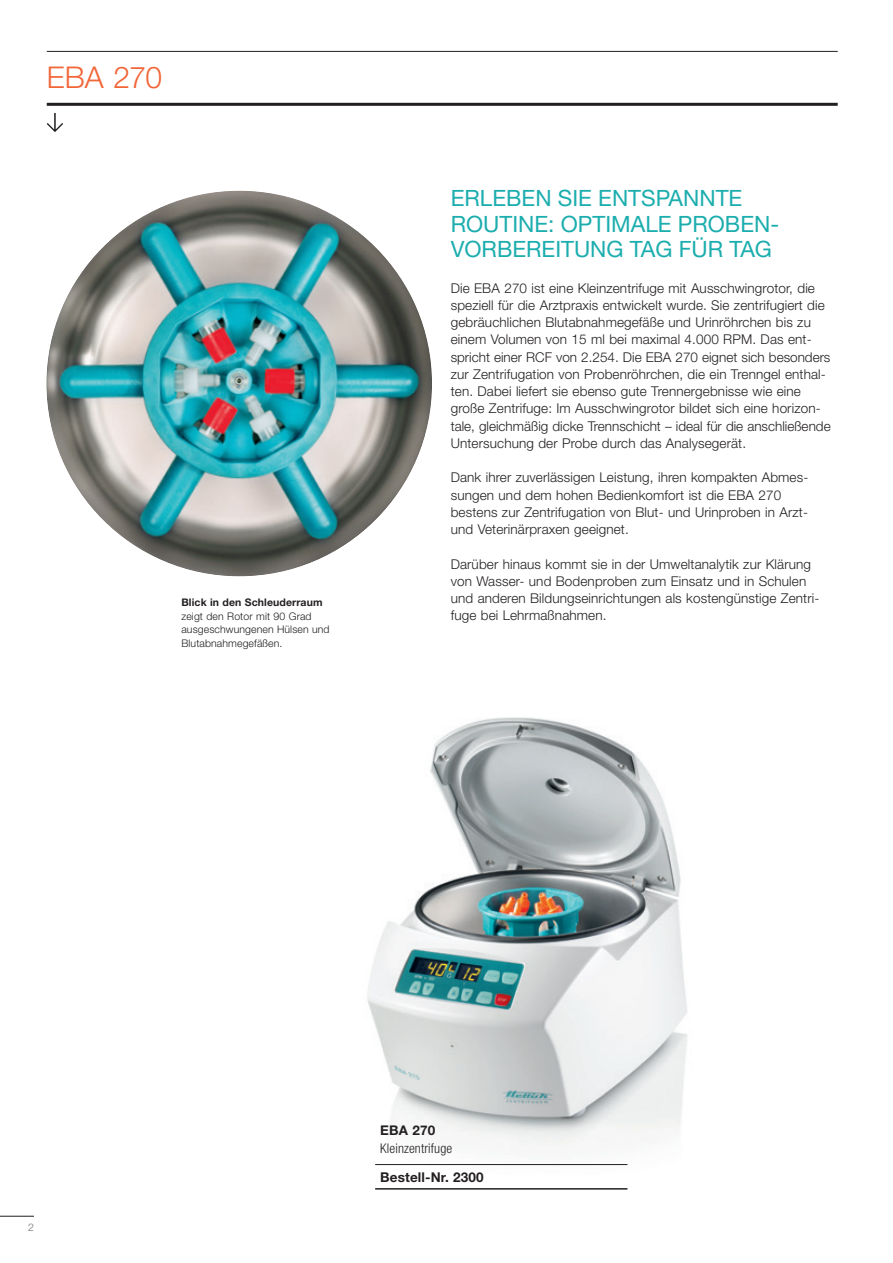
<style>
.page{position:relative;width:893px;height:1263px;background:#fff}
.page>*{position:absolute;margin:0;border:0;box-sizing:border-box;transform-origin:0 0}
.t1{font:300 30px "Helvetica Neue LT Std";letter-spacing:-.01em;color:#f26537}
.t2{font:22.5px/25.5px "Helvetica Neue LT Std";color:#1cadae}
.t3{font:300 13.5px/17.2px "Helvetica Neue LT Std";letter-spacing:.01em;color:#231f20}
.t4{font:700 13.5px "Helvetica Neue LT Std";letter-spacing:.01em;color:#231f20}
.t5{font:300 condensed 13.35px "Helvetica Neue LT Std";letter-spacing:.01em;color:#231f20}
.t6{font:700 13.35px "Helvetica Neue LT Std";letter-spacing:.01em;color:#231f20}
.t7{font:300 10.5px/13.5px "Helvetica Neue LT Std";letter-spacing:.01em;color:#231f20}
.t8{font:700 10.5px "Helvetica Neue LT Std";letter-spacing:.01em;color:#231f20}
.t9{font:300 10.5px "Helvetica Neue LT Std";color:#777271}
</style>
<div class="page">
<img style="left:367px;top:717px;width:321px;height:473px">
<hr style="left:47px;top:51px;width:791px;height:1px;background:#231f20">
<hr style="left:47px;top:103px;width:791px;height:3px;background:#231f20">
<hr style="left:0;top:1216px;width:34px;height:1px;background:#231f20">
<div style="left:45px;top:188px;width:388px;height:389px;background:#231f20;opacity:.07"></div>
<svg style="left:47px;top:113px;width:16px;height:19px"></svg>
<hr style="left:375px;top:1164px;width:252px;height:1px;background:#231f20">
<hr style="left:375px;top:1188px;width:252px;height:1px;background:#231f20">
<h1 class="t1" style="left:47px;top:59px;width:117px">EBA 270</h1>
<p class="t8" style="left:181px;top:596px;width:143px">Blick in den Schleuderraum</p>
<p class="t7" style="left:181px;top:609px;width:150px">zeigt den Rotor mit 90 Grad ausgeschwungenen Hülsen und<br>Blutabnahmegefäßen.</p>
<h2 class="t2" style="left:451px;top:185px;width:330px">ERLEBEN SIE ENTSPANNTE<br>ROUTINE: OPTIMALE PROBEN-<br>VORBEREITUNG TAG FÜR TAG</h2>
<p class="t3" style="left:451px;top:279px;width:382px">Die EBA 270 ist eine Kleinzentrifuge mit Ausschwingrotor, die speziell für die Arztpraxis entwickelt wurde. Sie zentrifugiert die gebräuchlichen Blutabnahmegefäße und Urinröhrchen bis zu einem Volumen von 15 ml bei maximal 4.000 RPM. Das ent&shy;spricht einer RCF von 2.254. Die EBA 270 eignet sich besonders zur Zentrifugation von Probenröhrchen, die ein Trenngel enthal&shy;ten. Dabei liefert sie ebenso gute Trennergebnisse wie eine große Zentrifuge: Im Ausschwingrotor bildet sich eine horizon&shy;tale, gleichmäßig dicke Trennschicht – ideal für die anschließende Untersuchung der Probe durch das Analysegerät.</p>
<p class="t3" style="left:451px;top:469px;width:359px">Dank ihrer zuverlässigen Leistung, ihren kompakten Abmes&shy;sungen und dem hohen Bedienkomfort ist die EBA 270 bestens zur Zentrifugation von Blut- und Urinproben in Arzt&shy;und Veterinärpraxen geeignet.</p>
<p class="t3" style="left:451px;top:555px;width:370px">Darüber hinaus kommt sie in der Umweltanalytik zur Klärung von Wasser- und Bodenproben zum Einsatz und in Schulen und anderen Bildungseinrichtungen als kostengünstige Zentri&shy;fuge bei Lehrmaßnahmen.</p>
<p class="t9" style="left:28px;top:1221px;width:7px">2</p>
<p class="t6" style="left:380px;top:1122px;width:56px">EBA 270</p>
<p class="t5" style="left:380px;top:1140px;width:74px">Kleinzentrifuge</p>
<p class="t4" style="left:380px;top:1168px;width:105px">Bestell-Nr. 2300</p>
</div>
